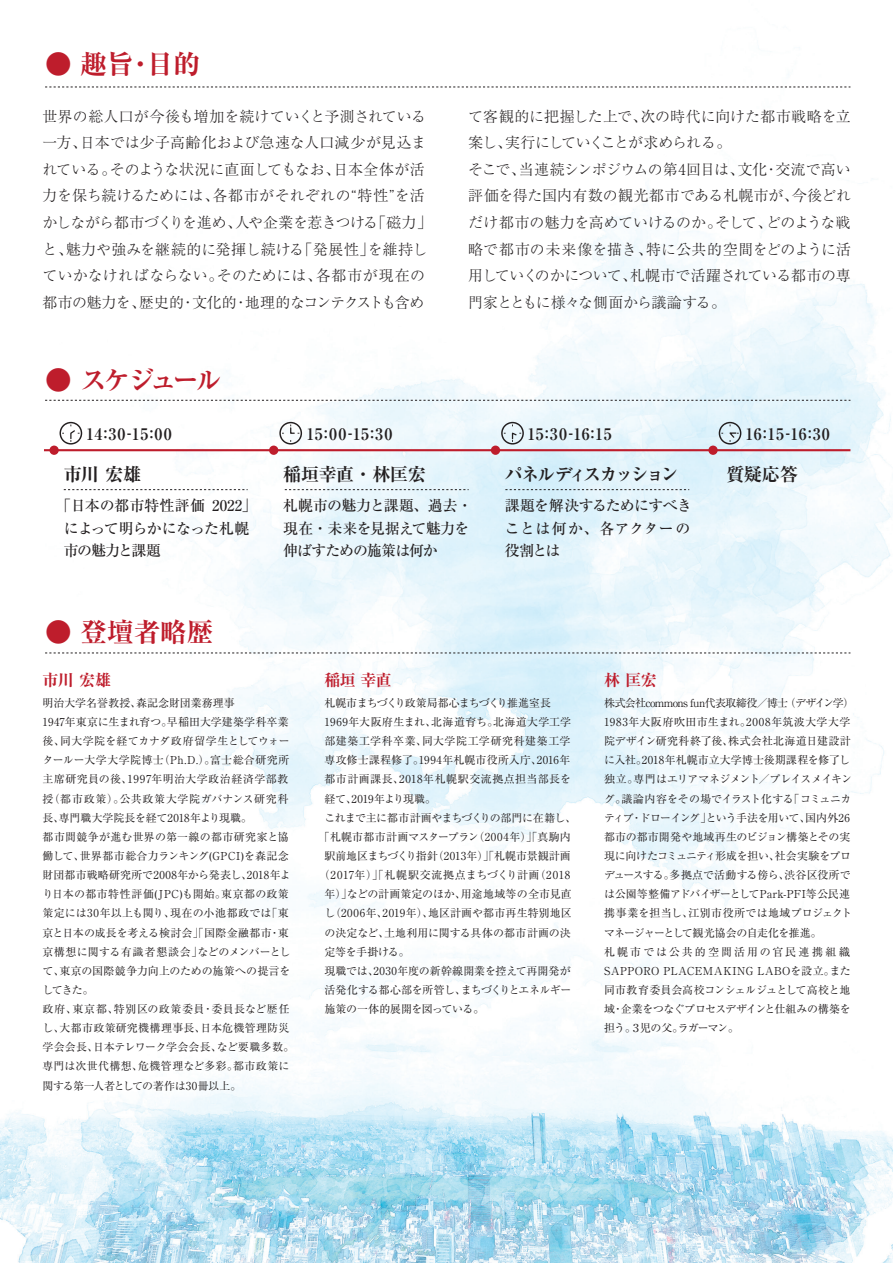
<style>
.page{position:relative;width:893px;height:1263px;background:#fff}
.page>*{position:absolute;margin:0;border:0;box-sizing:border-box;transform-origin:0 0}
.t1{font:700 expanded 26.55px "Ryumin Pr 6 N";color:#be1d2c}
.t2{font:700 expanded 18px "Ryumin Pr 6 N";letter-spacing:-.04em;color:#231f20}
.t3{font:700 expanded 18px "Ryumin Pr 6 N";letter-spacing:-.14em;color:#231f20}
.t4{font:700 15.9px "Ryumin Pr 6 N";letter-spacing:.035em;color:#231f20}
.t5{font:700 expanded 15.9px "Ryumin Pr 6 N";letter-spacing:-.025em;color:#be1d2c}
.t6{font:300 14.85px/26.5px "Ryumin Pr 6 N";color:#231f20}
.t7{font:500 14.85px/22.4px "Ryumin Pr 6 N";letter-spacing:-.03em;color:#231f20}
.t8{font:10.95px/19.2px "Ryumin Pr 6 N";letter-spacing:.005em;color:#231f20}
.t9{font:10.95px "Ryumin Pr 6 N";letter-spacing:.05em;color:#231f20}
.t10{font:10.95px "Ryumin Pr 6 N";letter-spacing:.025em;color:#231f20}
.t11{font:10.95px "Ryumin Pr 6 N";letter-spacing:.035em;color:#231f20}
.t12{font:10.95px "Ryumin Pr 6 N";letter-spacing:.04em;color:#231f20}
.t13{font:10.95px "Ryumin Pr 6 N";letter-spacing:-.04em;color:#231f20}
.t14{font:10.95px "Ryumin Pr 6 N";letter-spacing:-.03em;color:#231f20}
.t15{font:10.95px "Ryumin Pr 6 N";letter-spacing:-.075em;color:#231f20}
.t16{font:10.95px "Ryumin Pr 6 N";letter-spacing:-.02em;color:#231f20}
.t17{font:10.95px "Ryumin Pr 6 N";letter-spacing:-.015em;color:#231f20}
.t18{font:10.95px "Ryumin Pr 6 N";letter-spacing:-.025em;color:#231f20}
</style>
<div class="page">
<img style="left:0;top:74px;width:893px;height:1189px">
<svg style="left:45px;top:87px;width:805px;height:1px"></svg>
<svg style="left:45px;top:653px;width:805px;height:1px"></svg>
<svg style="left:45px;top:400px;width:805px;height:1px"></svg>
<hr style="left:44px;top:449px;width:806px;height:2px;background:#be1d2c">
<svg style="left:64px;top:489px;width:184px;height:1px"></svg>
<svg style="left:285px;top:489px;width:184px;height:1px"></svg>
<svg style="left:505px;top:489px;width:184px;height:1px"></svg>
<svg style="left:60px;top:422px;width:22px;height:22px"></svg>
<svg style="left:279px;top:422px;width:23px;height:22px"></svg>
<svg style="left:719px;top:422px;width:22px;height:22px"></svg>
<svg style="left:501px;top:422px;width:23px;height:22px"></svg>
<div style="left:49px;top:446px;width:10px;height:9px;background:#be1d2c;border-radius:50%"></div>
<div style="left:269px;top:446px;width:9px;height:9px;background:#be1d2c;border-radius:50%"></div>
<div style="left:491px;top:446px;width:9px;height:9px;background:#be1d2c;border-radius:50%"></div>
<div style="left:708px;top:446px;width:10px;height:9px;background:#be1d2c;border-radius:50%"></div>
<h1 class="t1" style="left:45px;top:44px;width:157px">● 趣旨・目的</h1>
<p class="t6" style="left:43px;top:102px;width:391px">世界の総人口が今後も増加を続けていくと予測されている一方、日本では少子高齢化および急速な人口減少が見込まれている。そのような状況に直面してもなお、日本全体が活力を保ち続けるためには、各都市がそれぞれの“特性”を活かしながら都市づくりを進め、人や企業を惹きつける「磁力」と、魅力や強みを継続的に発揮し続ける「発展性」を維持していかなければならない。そのためには、各都市が現在の都市の魅力を、歴史的・文化的・地理的なコンテクストも含め</p>
<h3 class="t6" style="left:468px;top:102px;width:384px">て客観的に把握した上で、次の時代に向けた都市戦略を立案し、実行にしていくことが求められる。<br>そこで、当連続シンポジウムの第4回目は、文化・交流で高い評価を得た国内有数の観光都市である札幌市が、今後どれだけ都市の魅力を高めていけるのか。そして、どのような戦略で都市の未来像を描き、特に公共的空間をどのように活用していくのかについて、札幌市で活躍されている都市の専門家とともに様々な側面から議論する。</h3>
<h1 class="t1" style="left:45px;top:359px;width:178px">● スケジュール</h1>
<h3 class="t4" style="left:86px;top:421px;width:87px">14:30-15:00</h3>
<h3 class="t4" style="left:306px;top:421px;width:88px">15:00-15:30</h3>
<h3 class="t4" style="left:527px;top:421px;width:86px">15:30-16:15</h3>
<h3 class="t4" style="left:746px;top:421px;width:86px">16:15-16:30</h3>
<h2 class="t2" style="left:726px;top:461px;width:73px">質疑応答</h2>
<h3 class="t7" style="left:64px;top:494px;width:194px;text-indent:-7px">「日本の都市特性評価 2022」によって明らかになった札幌市の魅力と課題</h3>
<h2 class="t2" style="left:283px;top:461px;width:144px">稲垣幸直・林匡宏</h2>
<h2 class="t2" style="left:64px;top:461px;width:79px">市川 宏雄</h2>
<h2 class="t3" style="left:505px;top:461px;width:175px">パネルディスカッション</h2>
<h3 class="t7" style="left:283px;top:494px;width:191px">札幌市の魅力と課題、過去・現在・未来を見据えて魅力を伸ばすための施策は何か</h3>
<h3 class="t7" style="left:505px;top:494px;width:189px">課題を解決するためにすべきことは何か、各アクターの役割とは</h3>
<h1 class="t1" style="left:45px;top:611px;width:170px">● 登壇者略歴</h1>
<h3 class="t5" style="left:43px;top:668px;width:70px">市川 宏雄</h3>
<p class="t8" style="left:43px;top:693px;width:253px">明治大学名誉教授、森記念財団業務理事<br>1947年東京に生まれ育つ。早稲田大学建築学科卒業後、同大学院を経てカナダ政府留学生としてウォータールー大学大学院博士（Ph.D.）。富士総合研究所主席研究員の後、1997年明治大学政治経済学部教授（都市政策）。公共政策大学院ガバナンス研究科長、専門職大学院長を経て2018年より現職。<br>都市間競争が進む世界の第一線の都市研究家と協働して、世界都市総合力ランキング(GPCI)を森記念財団都市戦略研究所で2008年から発表し、2018年より日本の都市特性評価(JPC)も開始。東京都の政策策定には30年以上も関り、現在の小池都政では「東京と日本の成長を考える検討会」「国際金融都市・東京構想に関する有識者懇談会」などのメンバーとして、東京の国際競争力向上のための施策への提言をしてきた。<br>政府、東京都、特別区の政策委員・委員長など歴任し、大都市政策研究機構理事長、日本危機管理防災学会会長、日本テレワーク学会会長、など要職多数。専門は次世代構想、危機管理など多彩。都市政策に関する第一人者としての著作は30冊以上。</p>
<h3 class="t5" style="left:324px;top:668px;width:69px">稲垣 幸直</h3>
<p class="t15" style="left:324px;top:694px;width:228px">札幌市まちづくり政策局都心まちづくり推進室長</p>
<p class="t11" style="left:324px;top:713px;width:248px">1969年大阪府生まれ、北海道育ち。北海道大学工学</p>
<p class="t9" style="left:324px;top:732px;width:247px">部建築工学科卒業、同大学院工学研究科建築工学</p>
<p class="t10" style="left:324px;top:752px;width:247px">専攻修士課程修了。1994年札幌市役所入庁、2016年</p>
<p class="t12" style="left:324px;top:771px;width:248px">都市計画課長、2018年札幌駅交流拠点担当部長を</p>
<p class="t17" style="left:324px;top:790px;width:113px">経て、2019年より現職。</p>
<p class="t13" style="left:324px;top:809px;width:253px">これまで主に都市計画やまちづくりの部門に在籍し、</p>
<p class="t8" style="left:319px;top:826px;width:253px">「札幌市都市計画マスタープラン（2004年）」「真駒内</p>
<p class="t8" style="left:324px;top:846px;width:248px">駅前地区まちづくり指針（2013年）」「札幌市景観計画</p>
<p class="t9" style="left:319px;top:866px;width:253px">（2017年）」「札幌駅交流拠点まちづくり計画（2018</p>
<p class="t8" style="left:324px;top:884px;width:249px">年）」などの計画策定のほか、用途地域等の全市見直</p>
<p class="t8" style="left:324px;top:903px;width:249px">し（2006年、2019年）、地区計画や都市再生特別地区</p>
<p class="t8" style="left:324px;top:922px;width:248px">の決定など、土地利用に関する具体の都市計画の決</p>
<p class="t18" style="left:324px;top:943px;width:87px">定等を手掛ける。</p>
<p class="t8" style="left:324px;top:960px;width:248px">現職では、2030年度の新幹線開業を控えて再開発が</p>
<p class="t14" style="left:324px;top:981px;width:249px">活発化する都心部を所管し、まちづくりとエネルギー</p>
<p class="t16" style="left:324px;top:1000px;width:161px">施策の一体的展開を図っている。</p>
<h3 class="t5" style="left:604px;top:668px;width:54px">林 匡宏</h3>
<p class="t8" style="left:604px;top:693px;width:252px">株式会社commons fun代表取締役／博士 （デザイン学）<br>1983年大阪府吹田市生まれ。2008年筑波大学大学院デザイン研究科終了後、株式会社北海道日建設計に入社。2018年札幌市立大学博士後期課程を修了し独立。専門はエリアマネジメント／プレイスメイキング。議論内容をその場でイラスト化する「コミュニカティブ・ドローイング」という手法を用いて、国内外26都市の都市開発や地域再生のビジョン構築とその実現に向けたコミュニティ形成を担い、社会実験をプロデュースする。多拠点で活動する傍ら、渋谷区役所では公園等整備アドバイザーとしてPark-PFI等公民連携事業を担当し、江別市役所では地域プロジェクトマネージャーとして観光協会の自走化を推進。<br>札幌市では公共的空間活用の官民連携組織<br>SAPPORO PLACEMAKING LABOを設立。また同市教育委員会高校コンシェルジュとして高校と地域・企業をつなぐプロセスデザインと仕組みの構築を担う。３児の父。ラガーマン。</p>
</div>
